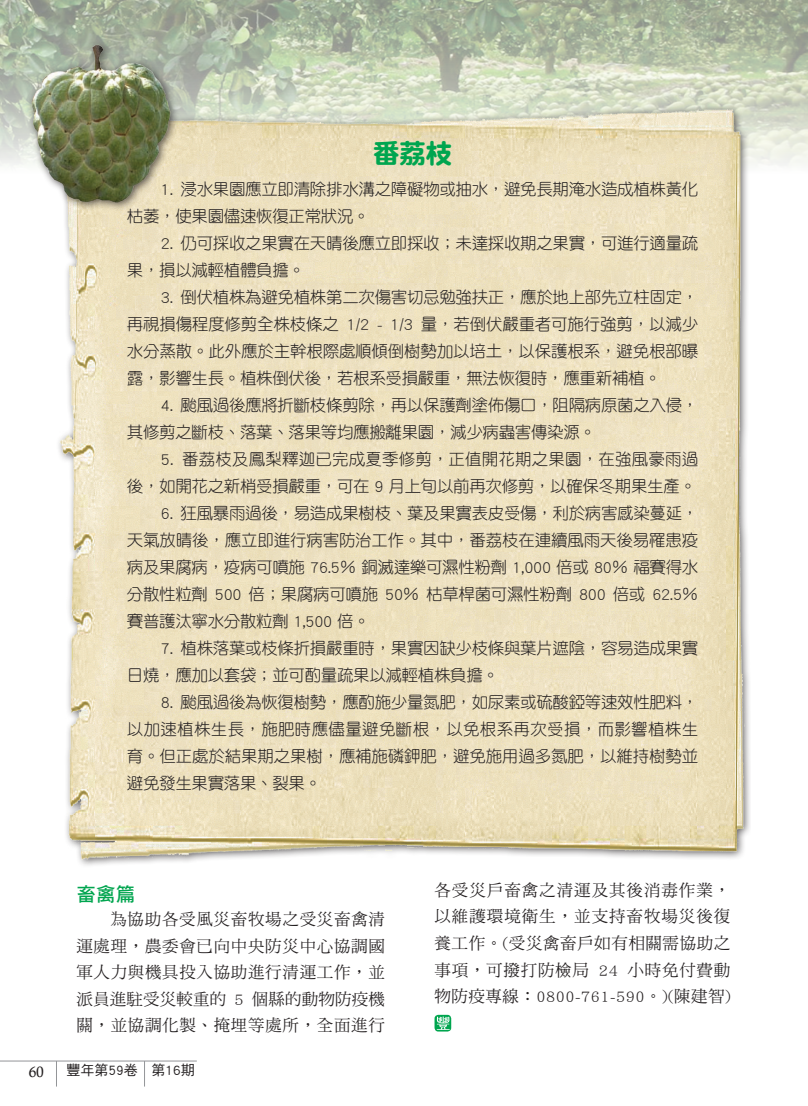
<style>
.page{position:relative;width:808px;height:1106px;background:#fff}
.page>*{position:absolute;margin:0;border:0;box-sizing:border-box;transform-origin:0 0}
.內文{font:27px "DF Yuan Std W9";color:#00a54f}
.內文-2{font:19.5px "DF Hei Std W7";color:#00a54f}
.內文-3{font:16.5px/27px "DF Yuan Std W3";letter-spacing:-.02em;color:#231f20}
.內文-4{font:16.5px/26.5px "DF Ming Std W5";letter-spacing:.035em;color:#231f20;text-align:justify}
.內文-5{font:16.5px/27px "DF Yuan Std W3";letter-spacing:.01em;color:#231f20;text-align:right}
.t1{font:15px "Calisto";color:#231f20}
.正常{font:13.95px "DF Hei Std W5";color:#231f20}
</style>
<div class="page">
<img style="left:0;top:0;width:808px;height:166px">
<hr style="left:0;top:1060px;width:197px;height:1px;background:#939598">
<svg style="left:56px;top:1061px;width:1px;height:25px"></svg>
<svg style="left:65px;top:1060px;width:131px;height:26px"></svg>
<img style="left:58px;top:99px;width:697px;height:767px">
<svg style="left:434px;top:1014px;width:17px;height:17px"></svg>
<svg style="left:437px;top:1016px;width:13px;height:13px"></svg>
<div style="left:25px;top:39px;width:154px;height:172px;background:#231f20;opacity:.75"></div>
<img style="left:15px;top:44px;width:166px;height:167px">
<p class="內文" style="left:373px;top:139px;width:81px">番荔枝</p>
<p class="內文-3" style="left:127px;top:175px;width:573px;text-indent:34px">1. 浸水果園應立即清除排水溝之障礙物或抽水，避免長期淹水造成植株黃化枯萎，使果園儘速恢復正常狀況。</p>
<p class="內文-3" style="left:127px;top:229px;width:573px;text-indent:34px">2. 仍可採收之果實在天晴後應立即採收；未達採收期之果實，可進行適量疏果，損以減輕植體負擔。</p>
<p class="內文-3" style="left:127px;top:283px;width:573px;text-align:justify;text-indent:34px">3. 倒伏植株為避免植株第二次傷害切忌勉強扶正，應於地上部先立柱固定，再視損傷程度修剪全株枝條之 1/2 - 1/3 量，若倒伏嚴重者可施行強剪，以減少水分蒸散。此外應於主幹根際處順傾倒樹勢加以培土，以保護根系，避免根部曝露，影響生長。植株倒伏後，若根系受損嚴重，無法恢復時，應重新補植。</p>
<p class="內文-3" style="left:127px;top:391px;width:573px;text-indent:34px">4. 颱風過後應將折斷枝條剪除，再以保護劑塗佈傷口，阻隔病原菌之入侵，其修剪之斷枝、落葉、落果等均應搬離果園，減少病蟲害傳染源。</p>
<p class="內文-5" style="left:127px;top:445px;width:573px">5. 番荔枝及鳳梨釋迦已完成夏季修剪，正值開花期之果園，在強風豪雨過<br>後，如開花之新梢受損嚴重，可在 9 月上旬以前再次修剪，以確保冬期果生產。</p>
<p class="內文-3" style="left:127px;top:499px;width:573px;text-align:justify;text-indent:34px">6. 狂風暴雨過後，易造成果樹枝、葉及果實表皮受傷，利於病害感染蔓延，天氣放晴後，應立即進行病害防治工作。其中，番荔枝在連續風雨天後易罹患疫病及果腐病，疫病可噴施 76.5％ 銅滅達樂可濕性粉劑 1,000 倍或 80％ 福賽得水分散性粒劑 500 倍；果腐病可噴施 50％ 枯草桿菌可濕性粉劑 800 倍或 62.5％賽普護汰寧水分散粒劑 1,500 倍。</p>
<p class="內文-3" style="left:127px;top:634px;width:573px;text-indent:34px">7. 植株落葉或枝條折損嚴重時，果實因缺少枝條與葉片遮陰，容易造成果實日燒，應加以套袋；並可酌量疏果以減輕植株負擔。</p>
<p class="內文-3" style="left:127px;top:688px;width:573px;text-align:justify;text-indent:34px">8. 颱風過後為恢復樹勢，應酌施少量氮肥，如尿素或硫酸錏等速效性肥料，以加速植株生長，施肥時應儘量避免斷根，以免根系再次受損，而影響植株生育。但正處於結果期之果樹，應補施磷鉀肥，避免施用過多氮肥，以維持樹勢並避免發生果實落果、裂果。</p>
<p class="內文-2" style="left:76px;top:883px;width:60px">畜禽篇</p>
<p class="內文-4" style="left:76px;top:905px;width:310px;text-indent:34px">為協助各受風災畜牧場之受災畜禽清運處理，農委會已向中央防災中心協調國軍人力與機具投入協助進行清運工作，並派員進駐受災較重的 5 個縣的動物防疫機關，並協調化製、掩埋等處所，全面進行</p>
<p class="t1" style="left:29px;top:1063px;width:17px">60</p>
<p class="正常" style="left:66px;top:1062px;width:130px">豐年第59卷　第16期</p>
<p class="內文-4" style="left:434px;top:876px;width:297px">各受災戶畜禽之清運及其後消毒作業，以維護環境衛生，並支持畜牧場災後復養工作。(受災禽畜戶如有相關需協助之事項，可撥打防檢局 24 小時免付費動物防疫專線：0800-761-590。)(陳建智)</p>
</div>
